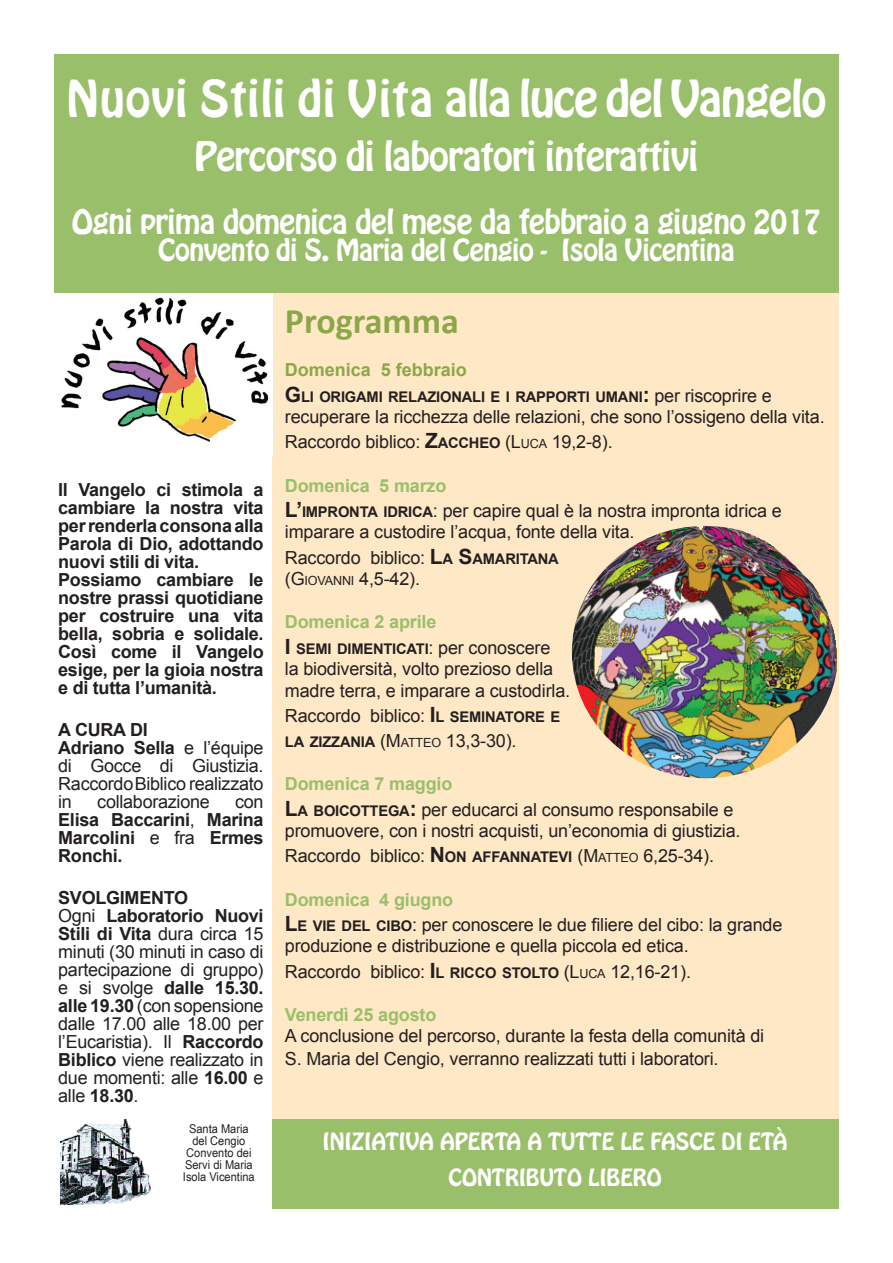
<style>
.page{position:relative;width:893px;height:1263px;background:#fff}
.page>*{position:absolute;margin:0;border:0;box-sizing:border-box;transform-origin:0 0}
.t1{font:45px "Hobo Std";letter-spacing:-.025em;color:#fff}
.t2{font:36px "Hobo Std";letter-spacing:-.02em;color:#fff}
.t3{font:700 36px "Calibri";color:#8ba74a}
.t4{font:30px "Hobo Std";letter-spacing:-.02em;color:#fff}
.t5{font:27px "Hobo Std";letter-spacing:-.02em;color:#fff}
.t6{font:21px/36px "Hobo Std";color:#fff;text-align:center}
.t7{font:18px/18px "Arial";letter-spacing:-.01em;color:#231f20}
.t8{font:700 18px/18px "Arial";letter-spacing:-.015em;color:#231f20}
.t9{font:700 18px "Arial";letter-spacing:-.01em;color:#9abf6b}
.t10{font:700 18px "Arial";color:#8ba74a}
.t11{font:18px "Arial";color:#231f20}
.t12{font:700 14.7px/25.2px "Arial";letter-spacing:-.015em;color:#231f20}
.t13{font:12.15px/12px "Arial Narrow";color:#231f20;text-align:center;scale:1.11 1}
.s1{font-weight:700}
.s2{font-weight:400}
.s3{font-size:21px}
.s4{font-weight:400;font-size:18px}
.s5{font-weight:700;font-size:21px}
.s6{font-weight:700;font-size:14.7px}
.s7{font-style:inherit}
.s8{font-size:12.6px}
.s9{font-weight:700;color:#9abf6b}
.s10{font-weight:400;font-size:12.6px}
</style>
<div class="page">
<div style="left:54px;top:54px;width:785px;height:239px;background:#9abf6b"></div>
<div style="left:272px;top:293px;width:566px;height:826px;background:#fee8c6"></div>
<img style="left:61px;top:297px;width:208px;height:145px">
<img style="left:60px;top:1119px;width:91px;height:86px">
<img style="left:572px;top:526px;width:265px;height:252px">
<div style="left:272px;top:1119px;width:566px;height:90px;background:#9abf6b"></div>
<h1 class="t1" style="left:67px;top:67px;width:761px">Nuovi Stili di Vita alla luce del Vangelo</h1>
<h2 class="t2" style="left:195px;top:131px;width:505px">Percorso di laboratori interattivi</h2>
<h3 class="t4" style="left:72px;top:201px;width:751px">Ogni prima domenica del mese da febbraio a giugno 2017</h3>
<h3 class="t5" style="left:158px;top:231px;width:578px">Convento di S. Maria del Cengio - Isola Vicentina</h3>
<p class="t8" style="left:58px;top:481px;width:207px">Il Vangelo ci stimola a cambiare la nostra vita per renderla consona alla<br>Parola di Dio, adottando nuovi stili di vita.<br>Possiamo cambiare le nostre prassi quotidiane per costruire una vita bella, sobria e solidale.<br>Così come il Vangelo esige, per la gioia nostra e di tutta l’umanità.</p>
<p class="t7" style="left:58px;top:721px;width:207px"><span class="s1">A CURA DI<br>Adriano Sella</span> e l’équipe di Gocce di Giustizia.<br>Raccordo Biblico realizzato in</p>
<p class="t7" style="left:97px;top:793px;width:114px">collaborazione</p>
<p class="t8" style="left:58px;top:793px;width:207px;text-align:justify;text-indent:177px"><span class="s2">con </span>Elisa Baccarini<span class="s2">,</span> Marina Marcolini <span class="s2">e fra</span> Ermes Ronchi.</p>
<p class="t7" style="left:58px;top:889px;width:207px"><span class="s1">SVOLGIMENTO<br></span>Ogni <span class="s1">Laboratorio Nuovi<br>Stili di Vita</span> dura circa 15 minuti (30 minuti in caso di partecipazione di gruppo) e si svolge <span class="s1">dalle 15.30. alle 19.30</span> (con sopensione dalle 17.00 alle 18.00 per l’Eucaristia). Il <span class="s1">Raccordo<br>Biblico</span> viene realizzato in due momenti: alle <span class="s1">16.00</span> e alle <span class="s1">18.30</span>.</p>
<h2 class="t3" style="left:285px;top:298px;width:176px">Programma</h2>
<p class="t10" style="left:285px;top:358px;width:184px">Domenica 5 febbraio</p>
<p class="t12" style="left:285px;top:384px;width:489px"><span class="s3">G</span>LI ORIGAMI RELAZIONALI E I RAPPORTI UMANI<span class="s3">:</span> <span class="s4">per riscoprire e</span></p>
<p class="t7" style="left:285px;top:404px;width:541px;line-height:25.2px">recuperare la ricchezza delle relazioni, che sono l’ossigeno della vita.<br>Raccordo biblico: <span class="s5">Z</span><span class="s6">ACCHEO</span> <span class="s7">(L</span><span class="s8">UCA</span> <span class="s7">19,2-8).</span></p>
<p class="t7" style="left:285px;top:473px;width:498px;line-height:25.2px"><span class="s9">Domenica 5 marzo<br></span><span class="s5">L’</span><span class="s6">IMPRONTA IDRICA</span>: per capire qual è la nostra impronta idrica e</p>
<p class="t7" style="left:285px;top:520px;width:351px;line-height:25.2px">imparare a custodire l’acqua, fonte della vita.<br>Raccordo biblico: <span class="s5">L</span><span class="s6">A</span> <span class="s5">S</span><span class="s6">AMARITANA</span></p>
<p class="t11" style="left:285px;top:567px;width:137px">(G<span class="s8">IOVANNI</span> 4,5-42)<span class="s7">.</span></p>
<p class="t9" style="left:285px;top:610px;width:153px">Domenica 2 aprile</p>
<p class="t12" style="left:285px;top:636px;width:267px"><span class="s3">I</span> SEMI DIMENTICATI<span class="s4">: per conoscere</span></p>
<p class="t7" style="left:285px;top:658px;width:287px;line-height:21.6px">la biodiversità, volto prezioso della madre terra, e imparare a custodirla.</p>
<p class="t12" style="left:285px;top:705px;width:277px"><span class="s4">Raccordo biblico:</span> <span class="s3">I</span> L SEMINATORE E<br>LA ZIZZANIA <span class="s4">(M</span><span class="s10">ATTEO</span> <span class="s4">13,3-30).</span></p>
<p class="t7" style="left:285px;top:772px;width:450px;line-height:25.2px"><span class="s9">Domenica 7 maggio<br></span><span class="s5">L</span><span class="s6">A BOICOTTEGA</span><span class="s5">:</span> per educarci al consumo responsabile e</p>
<p class="t7" style="left:285px;top:818px;width:457px;line-height:25.2px">promuovere, con i nostri acquisti, un’economia di giustizia.<br>Raccordo biblico: <span class="s5">N</span> <span class="s6">ON AFFANNATEVI</span> <span class="s7">(M</span><span class="s8">ATTEO</span> <span class="s7">6,25-34).</span></p>
<p class="t7" style="left:285px;top:887px;width:499px;line-height:25.2px"><span class="s9">Domenica 4 giugno<br></span><span class="s5">L</span><span class="s6">E VIE DEL CIBO</span>: per conoscere le due filiere del cibo: la grande</p>
<p class="t7" style="left:285px;top:934px;width:408px;line-height:25.2px">produzione e distribuzione e quella piccola ed etica.<br>Raccordo biblico: <span class="s5">I</span> <span class="s6">L RICCO STOLTO</span> <span class="s7">(L</span><span class="s8">UCA</span> <span class="s7">12,16-21).</span></p>
<p class="t9" style="left:285px;top:1002px;width:153px">Venerdì 25 agosto</p>
<p class="t7" style="left:285px;top:1025px;width:481px;line-height:22.5px">A conclusione del percorso, durante la festa della comunità di<br>S. Maria del Cengio, verranno realizzati tutti i laboratori.</p>
<p class="t13" style="left:183px;top:1122px;width:66px">Santa Maria del Cengio<br>Convento dei<br>Servi di Maria<br>Isola Vicentina</p>
<p class="t6" style="left:323px;top:1123px;width:466px">INIZIATIVA APERTA A TUTTE LE FASCE DI ETÀ<br>CONTRIBUTO LIBERO</p>
</div>
